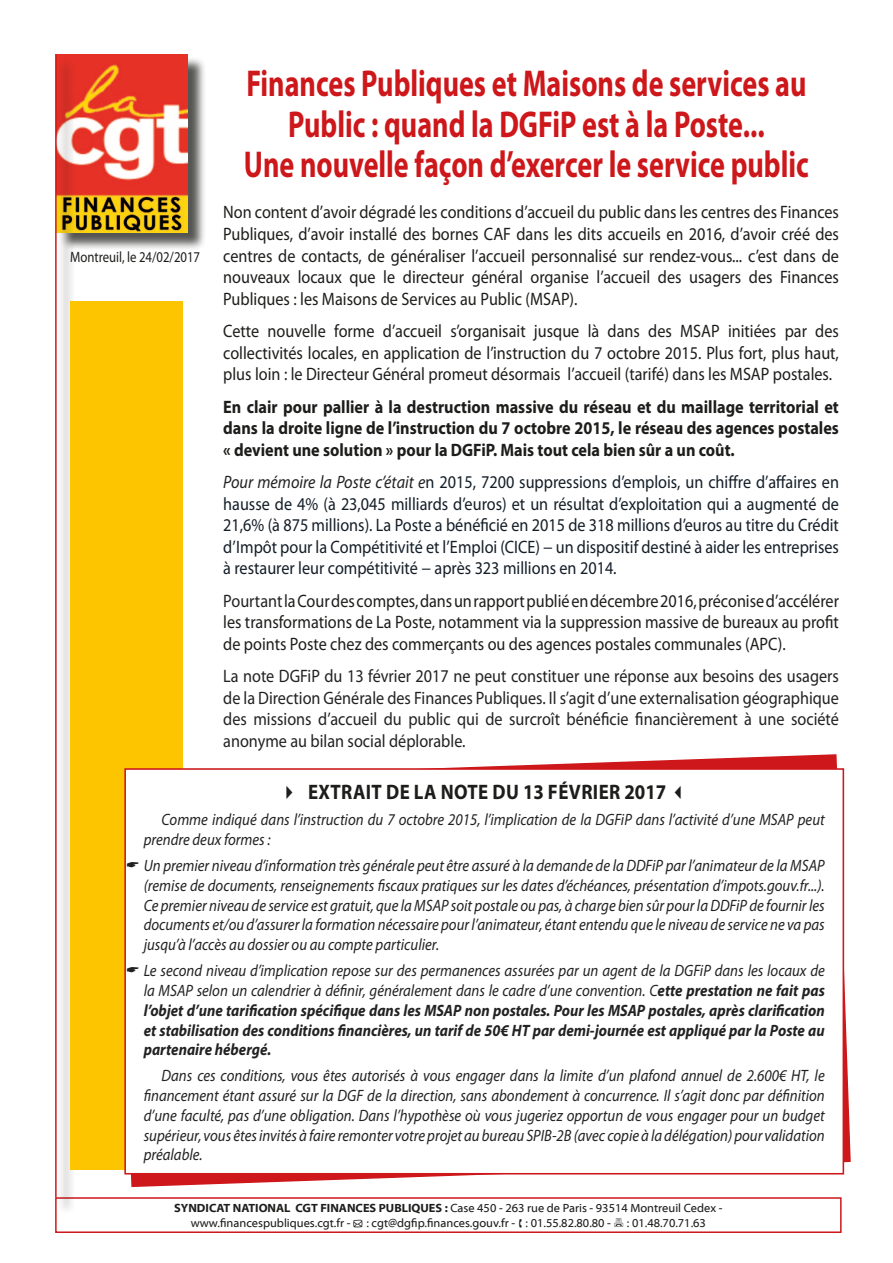
<style>
.page{position:relative;width:893px;height:1263px;background:#fff}
.page>*{position:absolute;margin:0;border:0;box-sizing:border-box;transform-origin:0 0}
.t1{font:700 37.5px/40.5px "Myriad Pro";color:#cd171a;text-align:center;scale:.75 1}
.t2{font:700 21px "Myriad Pro";letter-spacing:.02em;color:#1d1d1b;scale:.9 1}
.t3{font:18px/21.6px "Myriad Pro";color:#1d1d1b;text-align:justify;scale:.9 1}
.t4{font:18px/21.6px "Myriad Pro";color:#141e28;text-align:justify;scale:.9 1}
.t5{font:18px/21.6px "Myriad Pro";color:#222;text-align:justify;scale:.9 1}
.t6{font:700 18px/21.6px "Myriad Pro";color:#1d1d1b;text-align:justify;scale:.9 1}
.t7{font:italic 16.5px/19.8px "Myriad Pro";color:#222;text-align:justify;scale:.9 1}
.t8{font:italic 700 16.5px/19.8px "Myriad Pro";color:#222;text-align:justify;scale:.9 1}
.puces_noire_copie_2{font:15px "Myriad Pro";color:#1d1d1b;scale:.85 1}
.t9{font:12px/14.4px "Myriad Web Pro";color:#1d1d1b}
.s1{font-style:italic;color:#222}
.s2{color:#222}
.s3{font-weight:400}
.s4{font-weight:700}
</style>
<div class="page">
<svg style="left:116px;top:754px;width:735px;height:433px"></svg>
<div style="left:59px;top:57px;width:147px;height:194px;background:#1d1d1b;opacity:.75"></div>
<img style="left:57px;top:54px;width:131px;height:179px">
<div style="left:55px;top:1197px;width:787px;height:36px;border:2px solid #cd171a"></div>
<div style="left:57px;top:57px;width:18px;height:1158px;background:#1d1d1b;opacity:.75"></div>
<hr style="left:55px;top:54px;width:2px;height:1143px;background:#cd171a">
<div style="left:70px;top:301px;width:113px;height:868px;background:#fdc400"></div>
<div style="left:125px;top:769px;width:718px;height:405px;background:#fff"></div>
<div style="left:124px;top:768px;width:720px;height:406px;border:2px solid #cd171a"></div>
<p class="t1" style="left:244px;top:62px;width:755px">Finances Publiques et Maisons de services au<br>Public : quand la DGFiP est à la Poste...<br>Une nouvelle façon d’exercer le service public</p>
<p class="t3" style="left:223px;top:201px;width:686px">Non content d’avoir dégradé les conditions d’accueil du public dans les centres des Finances Publiques, d’avoir installé des bornes CAF dans les dits accueils en 2016, d’avoir créé des centres de contacts, de généraliser l’accueil personnalisé sur rendez-vous... c’est dans de nouveaux locaux que le directeur général organise l’accueil des usagers des Finances Publiques : les Maisons de Services au Public (MSAP).</p>
<p class="t3" style="left:223px;top:320px;width:686px">Cette nouvelle forme d’accueil s’organisait jusque là dans des MSAP initiées par des collectivités locales, en application de l’instruction du 7 octobre 2015. Plus fort, plus haut, plus loin : le Directeur Général promeut désormais l’accueil (tarifé) dans les MSAP postales.</p>
<p class="t6" style="left:223px;top:395px;width:686px">En clair pour pallier à la destruction massive du réseau et du maillage territorial et dans la droite ligne de l’instruction du 7 octobre 2015, le réseau des agences postales « devient une solution » pour la DGFiP. Mais tout cela bien sûr a un coût.</p>
<p class="t4" style="left:223px;top:471px;width:686px"><span class="s1">Pour mémoire la Poste c’était e</span>n 2015, 7200 suppressions d’emplois, un chiffre d’affaires en hausse de 4% (à 23,045 milliards d’euros) et un résultat d’exploitation qui a augmenté de 21,6% (à 875 millions). La Poste a bénéficié en 2015 de 318 millions d’euros au titre du Crédit d’Impôt pour la Compétitivité et l’Emploi (CICE) − un dispositif destiné à aider les entreprises à restaurer leur compétitivité − après 323 millions en 2014.</p>
<p class="t3" style="left:223px;top:589px;width:686px"><span class="s2">Pourtant l</span>a Cour des comptes, dans un rapport publié en décembre 2016, préconise d’accélérer les transformations de La Poste, notamment via la suppression massive de bureaux au profit de points Poste chez des commerçants ou des agences postales communales (APC)<span class="s2">.</span></p>
<p class="t5" style="left:223px;top:665px;width:686px">La note DGFiP du 13 février 2017 ne peut constituer une réponse aux besoins des usagers de la Direction Générale des Finances Publiques. Il s’agit d’une externalisation géographique des missions d’accueil du public qui de surcroît bénéficie financièrement à une société anonyme au bilan social déplorable.</p>
<p class="t2" style="left:279px;top:778px;width:457px">✔ EXTRAIT DE LA NOTE DU 13 FÉVRIER 2017 ✓</p>
<p class="t7" style="left:144px;top:809px;width:758px;text-indent:18px">Comme indiqué dans l’instruction du 7 octobre 2015, l’implication de la DGFiP dans l’activité d’une MSAP peut prendre deux formes :</p>
<p class="t7" style="left:144px;top:855px;width:758px">Un premier niveau d’information très générale peut être assuré à la demande de la DDFiP par l’animateur de la MSAP (remise de documents, renseignements fiscaux pratiques sur les dates d’échéances, présentation d’impots.gouv.fr...).<br>Ce premier niveau de service est gratuit, que la MSAP soit postale ou pas, à charge bien sûr pour la DDFiP de fournir les documents et/ou d’assurer la formation nécessaire pour l’animateur, étant entendu que le niveau de service ne va pas jusqu’à l’accès au dossier ou au compte particulier.</p>
<p class="t8" style="left:144px;top:960px;width:758px"><span class="s3">Le second niveau d’implication repose sur des permanences assurées par un agent de la DGFiP dans les locaux de la MSAP selon un calendrier à définir, généralement dans le cadre d’une convention. C</span>ette prestation ne fait pas l’objet d’une tarification spécifique dans les MSAP non postales. Pour les MSAP postales, après clarification et stabilisation des conditions financières, un tarif de 50€ HT par demi-journée est appliqué par la Poste au partenaire hébergé.</p>
<p class="t7" style="left:144px;top:1066px;width:758px;text-indent:18px">Dans ces conditions, vous êtes autorisés à vous engager dans la limite d’un plafond annuel de 2.600€ HT, le financement étant assuré sur la DGF de la direction, sans abondement à concurrence. Il s’agit donc par définition d’une faculté, pas d’une obligation. Dans l’hypothèse où vous jugeriez opportun de vous engager pour un budget supérieur, vous êtes invités à faire remonter votre projet au bureau SPIB-2B (avec copie à la délégation) pour validation préalable.</p>
<p class="puces_noire_copie_2" style="left:70px;top:248px;width:154px">Montreuil, le 24/02/2017</p>
<p class="t9" style="left:191px;top:1201px;width:533px;text-indent:-17px"><span class="s4">SYNDICAT NATIONAL CGT FINANCES PUBLIQUES :</span> Case 450 - 263 rue de Paris - 93514 Montreuil Cedex - www.financespubliques.cgt.fr - ● : cgt@dgfip.finances.gouv.fr - : 01.55.82.80.80 -</p>
<p class="t9" style="left:627px;top:1216px;width:81px">: 01.48.70.71.63</p>
</div>
